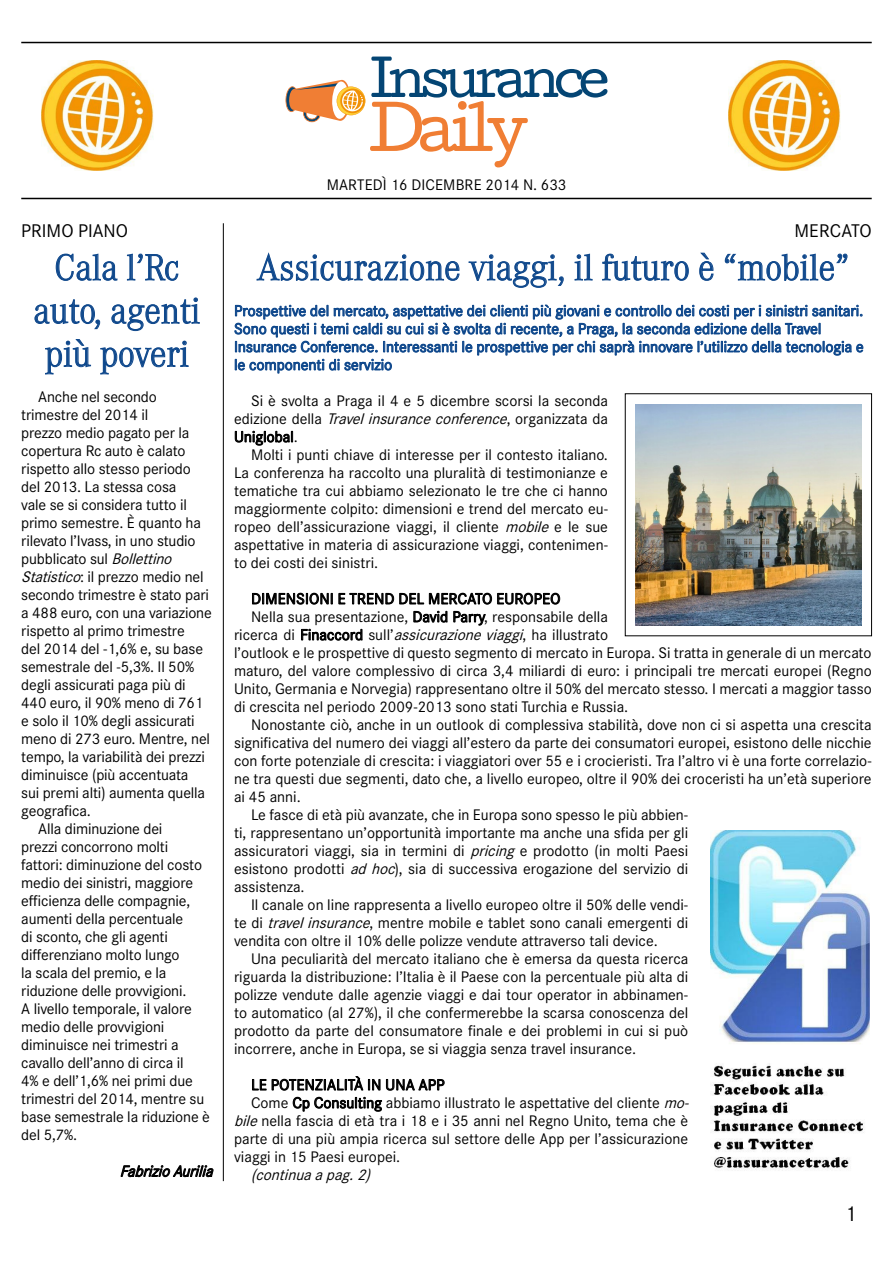
<style>
.page{position:relative;width:893px;height:1263px;background:#fff}
.page>*{position:absolute;margin:0;border:0;box-sizing:border-box;transform-origin:0 0}
.t1{font:300 36px/43.2px "Corporate A";color:#0f488c;text-align:center;scale:.95 1}
.t2{font:21px "Corporate S";color:#000}
.t3{font:18px "Corporate S";color:#000}
.t4{font:15px/18px "Corporate S";color:#000;text-align:justify}
.t5{font:15px/18px "Corporate S";color:#0f488c}
.t6{font:italic 15px "Corporate S";color:#000}
.s1{font-style:italic}
</style>
<div class="page">
<svg style="left:285px;top:57px;width:322px;height:110px"></svg>
<hr style="left:21px;top:42px;width:851px;height:1px;background:#000">
<hr style="left:21px;top:198px;width:851px;height:1px;background:#000">
<img style="left:42px;top:60px;width:112px;height:110px">
<img style="left:728px;top:60px;width:112px;height:110px">
<svg style="left:55px;top:253px;width:63px;height:28px"></svg>
<svg style="left:127px;top:253px;width:52px;height:28px"></svg>
<svg style="left:34px;top:299px;width:66px;height:30px"></svg>
<svg style="left:111px;top:297px;width:89px;height:34px"></svg>
<svg style="left:45px;top:339px;width:46px;height:36px"></svg>
<svg style="left:100px;top:340px;width:89px;height:35px"></svg>
<svg style="left:120px;top:1165px;width:94px;height:12px"></svg>
<hr style="left:223px;top:223px;width:1px;height:958px;background:#000">
<svg style="left:256px;top:252px;width:204px;height:29px"></svg>
<svg style="left:468px;top:254px;width:96px;height:34px"></svg>
<svg style="left:574px;top:253px;width:19px;height:28px"></svg>
<svg style="left:602px;top:253px;width:87px;height:28px"></svg>
<svg style="left:699px;top:252px;width:15px;height:29px"></svg>
<svg style="left:725px;top:253px;width:123px;height:28px"></svg>
<svg style="left:234px;top:304px;width:630px;height:70px"></svg>
<svg style="left:235px;top:430px;width:58px;height:16px"></svg>
<svg style="left:252px;top:592px;width:308px;height:49px"></svg>
<svg style="left:252px;top:1076px;width:193px;height:36px"></svg>
<img style="left:636px;top:404px;width:225px;height:221px">
<img style="left:710px;top:830px;width:159px;height:341px">
<p class="t3" style="left:21px;top:220px;width:108px">PRIMO PIANO</p>
<h1 class="t1" style="left:34px;top:246px;width:177px">Cala l’Rc auto, agenti più poveri</h1>
<p class="t4" style="left:38px;top:388px;width:120px">Anche nel secondo</p>
<p class="t4" style="left:21px;top:406px;width:129px">trimestre del 2014 il</p>
<p class="t4" style="left:21px;top:424px;width:170px">prezzo medio pagato per la</p>
<p class="t4" style="left:21px;top:442px;width:166px">copertura Rc auto è calato</p>
<p class="t4" style="left:21px;top:460px;width:171px">rispetto allo stesso periodo</p>
<p class="t4" style="left:21px;top:478px;width:157px">del 2013. La stessa cosa</p>
<p class="t4" style="left:21px;top:496px;width:167px">vale se si considera tutto il</p>
<p class="t4" style="left:21px;top:514px;width:181px">primo semestre. È quanto ha</p>
<p class="t4" style="left:21px;top:532px;width:176px">rilevato l’Ivass, in uno studio</p>
<p class="t4" style="left:21px;top:550px;width:156px">pubblicato sul <span class="s1">Bollettino</span></p>
<p class="t4" style="left:21px;top:568px;width:184px"><span class="s1">Statistico</span>: il prezzo medio nel</p>
<p class="t4" style="left:21px;top:586px;width:189px">secondo trimestre è stato pari</p>
<p class="t4" style="left:21px;top:604px;width:192px">a 488 euro, con una variazione</p>
<p class="t4" style="left:21px;top:622px;width:165px">rispetto al primo trimestre</p>
<p class="t4" style="left:21px;top:640px;width:183px">del 2014 del -1,6% e, su base</p>
<p class="t4" style="left:21px;top:658px;width:174px">semestrale del -5,3%. Il 50%</p>
<p class="t4" style="left:21px;top:676px;width:166px">degli assicurati paga più di</p>
<p class="t4" style="left:21px;top:694px;width:184px">440 euro, il 90% meno di 761</p>
<p class="t4" style="left:21px;top:712px;width:175px">e solo il 10% degli assicurati</p>
<p class="t4" style="left:21px;top:730px;width:190px">meno di 273 euro. Mentre, nel</p>
<p class="t4" style="left:21px;top:748px;width:185px">tempo, la variabilità dei prezzi</p>
<p class="t4" style="left:21px;top:766px;width:169px">diminuisce (più accentuata</p>
<p class="t4" style="left:21px;top:784px;width:185px">sui premi alti) aumenta quella</p>
<p class="t4" style="left:21px;top:802px;width:71px">geografica.</p>
<p class="t4" style="left:38px;top:820px;width:126px">Alla diminuzione dei</p>
<p class="t4" style="left:21px;top:838px;width:149px">prezzi concorrono molti</p>
<p class="t4" style="left:21px;top:856px;width:182px">fattori: diminuzione del costo</p>
<p class="t4" style="left:21px;top:874px;width:174px">medio dei sinistri, maggiore</p>
<p class="t4" style="left:21px;top:892px;width:171px">efficienza delle compagnie,</p>
<p class="t4" style="left:21px;top:910px;width:163px">aumenti della percentuale</p>
<p class="t4" style="left:21px;top:928px;width:148px">di sconto, che gli agenti</p>
<p class="t4" style="left:21px;top:946px;width:160px">differenziano molto lungo</p>
<p class="t4" style="left:21px;top:964px;width:147px">la scala del premio, e la</p>
<p class="t4" style="left:21px;top:982px;width:167px">riduzione delle provvigioni.</p>
<p class="t4" style="left:21px;top:1000px;width:172px">A livello temporale, il valore</p>
<p class="t4" style="left:21px;top:1018px;width:145px">medio delle provvigioni</p>
<p class="t4" style="left:21px;top:1036px;width:159px">diminuisce nei trimestri a</p>
<p class="t4" style="left:21px;top:1054px;width:164px">cavallo dell’anno di circa il</p>
<p class="t4" style="left:21px;top:1072px;width:173px">4% e dell’1,6% nei primi due</p>
<p class="t4" style="left:21px;top:1090px;width:184px">trimestri del 2014, mentre su</p>
<p class="t4" style="left:21px;top:1108px;width:190px">base semestrale la riduzione è</p>
<p class="t4" style="left:21px;top:1126px;width:57px">del 5,7%.</p>
<p class="t6" style="left:120px;top:1162px;width:99px">FabrizioAurilia</p>
<p class="t4" style="left:327px;top:176px;width:241px">MARTEDÌ 16 DICEMBRE 2014 N. 633</p>
<p class="t3" style="left:794px;top:220px;width:79px">MERCATO</p>
<h1 class="t1" style="left:257px;top:246px;width:625px">Assicurazione viaggi, il futuro è “mobile”</h1>
<p class="t5" style="left:234px;top:302px;width:631px">Prospettive del mercato, aspettative dei clienti più giovani e controllo dei costi per i sinistri sanitari.<br>Sono questi i temi caldi su cui si è svolta di recente, a Praga, la seconda edizione della Travel Insurance Conference. Interessanti le prospettive per chi saprà innovare l’utilizzo della tecnologia e le componenti di servizio</p>
<p class="t4" style="left:234px;top:392px;width:376px;text-indent:17px">Si è svolta a Praga il 4 e 5 dicembre scorsi la seconda e d i z i o n e d e l l a <span class="s1">Travelinsuranceconference</span>, o r g a n i z z a t a d a Uniglobal.</p>
<p class="t4" style="left:234px;top:446px;width:375px;text-indent:17px">Molti i punti chiave di interesse per il contesto italiano.<br>La conferenza ha raccolto una pluralità di testimonianze e tematiche tra cui abbiamo selezionato le tre che ci hanno maggiormente colpito: dimensioni e trend del mercato eu&shy;ropeo dell’assicurazione viaggi, il cliente <span class="s1">mobile</span> e le sue aspettative in materia di assicurazione viaggi, contenimen&shy;to dei costi dei sinistri.</p>
<p class="t4" style="left:251px;top:590px;width:311px">DIMENSIONI E TREND DEL MERCATO EUROPEO</p>
<p class="t4" style="left:251px;top:608px;width:358px">Nella sua presentazione, David Parry, responsabile della</p>
<p class="t4" style="left:234px;top:626px;width:375px">ricerca di Finaccord sull’<span class="s1">assicurazioneviaggi</span>, ha illustrato</p>
<p class="t4" style="left:234px;top:644px;width:639px">l’outlook e le prospettive di questo segmento di mercato in Europa. Si tratta in generale di un mercato</p>
<p class="t4" style="left:234px;top:662px;width:639px">maturo, del valore complessivo di circa 3,4 miliardi di euro: i principali tre mercati europei (Regno</p>
<p class="t4" style="left:234px;top:680px;width:639px">Unito, Germania e Norvegia) rappresentano oltre il 50% del mercato stesso. I mercati a maggior tasso</p>
<p class="t4" style="left:234px;top:698px;width:396px">di crescita nel periodo 2009-2013 sono stati Turchia e Russia.</p>
<p class="t4" style="left:251px;top:716px;width:622px">Nonostante ciò, anche in un outlook di complessiva stabilità, dove non ci si aspetta una crescita</p>
<p class="t4" style="left:234px;top:734px;width:639px">significativa del numero dei viaggi all’estero da parte dei consumatori europei, esistono delle nicchie</p>
<p class="t4" style="left:234px;top:752px;width:639px">con forte potenziale di crescita: i viaggiatori over 55 e i crocieristi. Tra l’altro vi è una forte correlazio-</p>
<p class="t4" style="left:234px;top:770px;width:639px">ne tra questi due segmenti, dato che, a livello europeo, oltre il 90% dei croceristi ha un’età superiore</p>
<p class="t4" style="left:234px;top:788px;width:68px">ai 45 anni.</p>
<p class="t4" style="left:251px;top:806px;width:439px">Le fasce di età più avanzate, che in Europa sono spesso le più abbien-</p>
<p class="t4" style="left:234px;top:824px;width:456px">ti, rappresentano un’opportunità importante ma anche una sfida per gli</p>
<p class="t4" style="left:234px;top:842px;width:456px">assicuratori viaggi, sia in termini di <span class="s1">pricing</span> e prodotto (in molti Paesi</p>
<p class="t4" style="left:234px;top:860px;width:456px">esistono prodotti <span class="s1">adhoc</span>), sia di successiva erogazione del servizio di</p>
<p class="t4" style="left:234px;top:878px;width:72px">assistenza.</p>
<p class="t4" style="left:251px;top:896px;width:439px">Il canale on line rappresenta a livello europeo oltre il 50% delle vendi-</p>
<p class="t4" style="left:234px;top:914px;width:456px">te di <span class="s1">travelinsurance</span>, mentre mobile e tablet sono canali emergenti di</p>
<p class="t4" style="left:234px;top:932px;width:425px">vendita con oltre il 10% delle polizze vendute attraverso tali device.</p>
<p class="t4" style="left:251px;top:950px;width:439px">Una peculiarità del mercato italiano che è emersa da questa ricerca</p>
<p class="t4" style="left:234px;top:968px;width:456px">riguarda la distribuzione: l’Italia è il Paese con la percentuale più alta di</p>
<p class="t4" style="left:234px;top:986px;width:456px">polizze vendute dalle agenzie viaggi e dai tour operator in abbinamen-</p>
<p class="t4" style="left:234px;top:1004px;width:456px">to automatico (al 27%), il che confermerebbe la scarsa conoscenza del</p>
<p class="t4" style="left:234px;top:1022px;width:456px">prodotto da parte del consumatore finale e dei problemi in cui si può</p>
<p class="t4" style="left:234px;top:1040px;width:404px">incorrere, anche in Europa, se si viaggia senza travel insurance.</p>
<p class="t4" style="left:251px;top:1076px;width:195px">LE POTENZIALITÀ IN UNA APP</p>
<p class="t4" style="left:251px;top:1094px;width:443px">Come Cp Consulting abbiamo illustrato le aspettative del cliente <span class="s1">mo-</span></p>
<p class="t4" style="left:234px;top:1112px;width:456px"><span class="s1">bile</span>nella fascia di età tra i 18 e i 35 anni nel Regno Unito, tema che è</p>
<p class="t4" style="left:234px;top:1130px;width:456px">parte di una più ampia ricerca sul settore delle App per l’assicurazione</p>
<p class="t4" style="left:234px;top:1148px;width:168px">viaggi in 15 Paesi europei.</p>
<p class="t6" style="left:251px;top:1166px;width:125px">(continuaapag.2)</p>
<h2 class="t2" style="left:845px;top:1201px;width:13px">1</h2>
</div>
